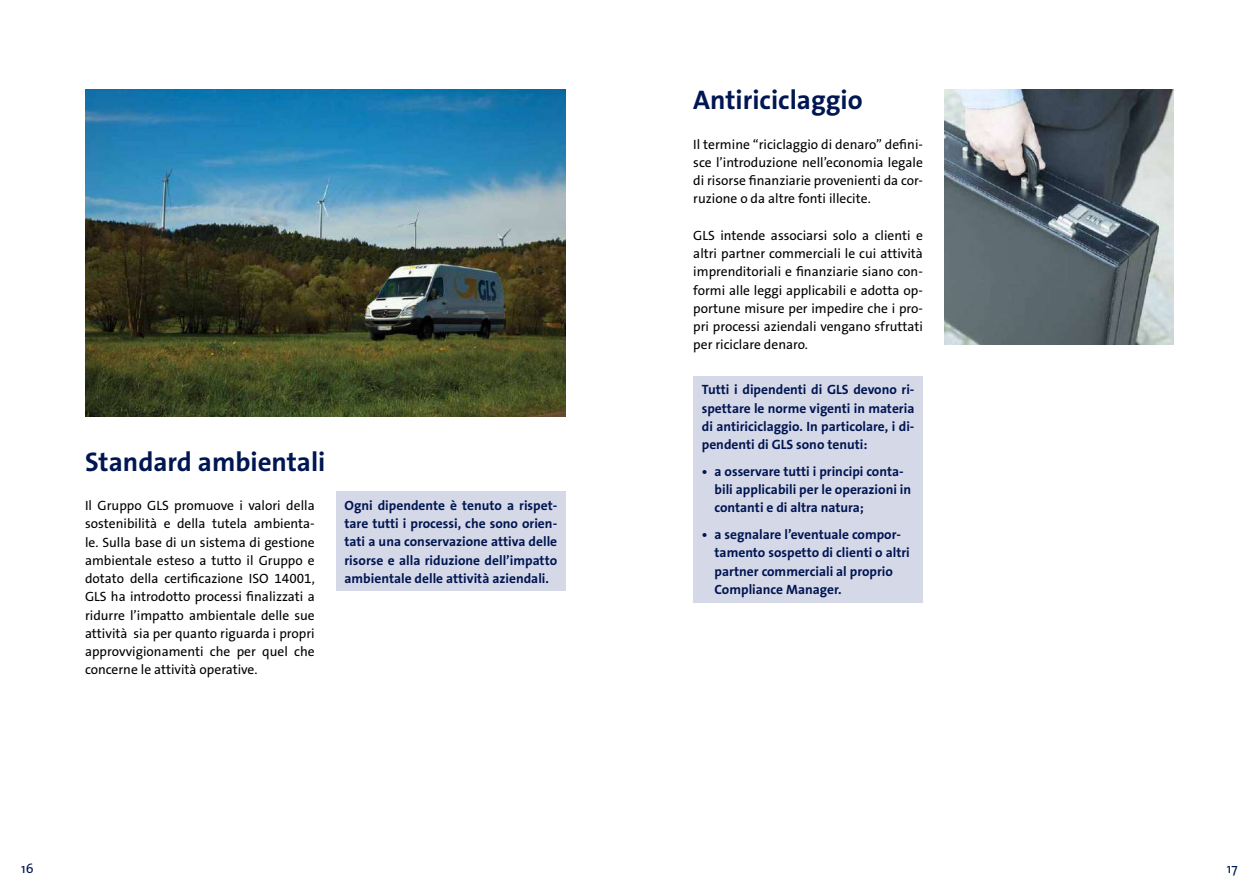
<style>
.page{position:relative;width:1259px;height:893px;background:#fff}
.page>*{position:absolute;margin:0;border:0;box-sizing:border-box;transform-origin:0 0}
.t1{font:700 27px "The Sans GLS";color:#001652}
.t2{font:13.5px/18.3px "The Sans GLS";color:#000;text-align:justify}
.t3{font:700 13.5px/18.3px "The Sans GLS";color:#001652;text-align:justify}
.t4{font:13.5px "The Sans GLS";color:#001652}
</style>
<div class="page">
<div style="left:693px;top:376px;width:230px;height:226px;background:#d5d8e7"></div>
<div style="left:336px;top:491px;width:230px;height:100px;background:#d5d8e7"></div>
<img style="left:85px;top:89px;width:481px;height:328px">
<img style="left:944px;top:89px;width:230px;height:255px">
<h1 class="t1" style="left:85px;top:444px;width:242px">Standard ambientali</h1>
<p class="t2" style="left:85px;top:497px;width:231px">Il Gruppo GLS promuove i valori della sostenibilità e della tutela ambienta&shy;le. Sulla base di un sistema di gestione ambientale esteso a tutto il Gruppo e dotato della certificazione ISO 14001, GLS ha introdotto processi finalizzati a ridurre l’impatto ambientale delle sue attività sia per quanto riguarda i propri approvvigionamenti che per quel che concerne le attività operative.</p>
<p class="t3" style="left:344px;top:496px;width:214px">Ogni dipendente è tenuto a rispet&shy;tare tutti i processi, che sono orien&shy;tati a una conservazione attiva delle risorse e alla riduzione dell’impatto ambientale delle attività aziendali.</p>
<h1 class="t1" style="left:693px;top:83px;width:171px">Antiriciclaggio</h1>
<p class="t2" style="left:693px;top:135px;width:231px">Il termine “riciclaggio di denaro” defini&shy;sce l’introduzione nell’economia legale di risorse finanziarie provenienti da cor&shy;ruzione o da altre fonti illecite.</p>
<p class="t2" style="left:693px;top:226px;width:231px">GLS intende associarsi solo a clienti e altri partner commerciali le cui attività imprenditoriali e finanziarie siano con&shy;formi alle leggi applicabili e adotta op&shy;portune misure per impedire che i pro&shy;pri processi aziendali vengano sfruttati per riciclare denaro.</p>
<p class="t3" style="left:702px;top:381px;width:214px">Tutti i dipendenti di GLS devono ri&shy;spettare le norme vigenti in materia di antiriciclaggio. In particolare, i di&shy;pendenti di GLS sono tenuti:</p>
<p class="t3" style="left:714px;top:462px;width:198px;text-align:left;text-indent:-13px">• a osservare tutti i principi conta&shy;bili applicabili per le operazioni in contanti e di altra natura;</p>
<p class="t3" style="left:714px;top:525px;width:197px;text-align:left;text-indent:-13px">• a segnalare l’eventuale compor&shy;tamento sospetto di clienti o altri partner commerciali al proprio<br>Compliance Manager.</p>
<p class="t4" style="left:21px;top:860px;width:14px">16</p>
<p class="t4" style="left:1227px;top:860px;width:12px">17</p>
</div>
